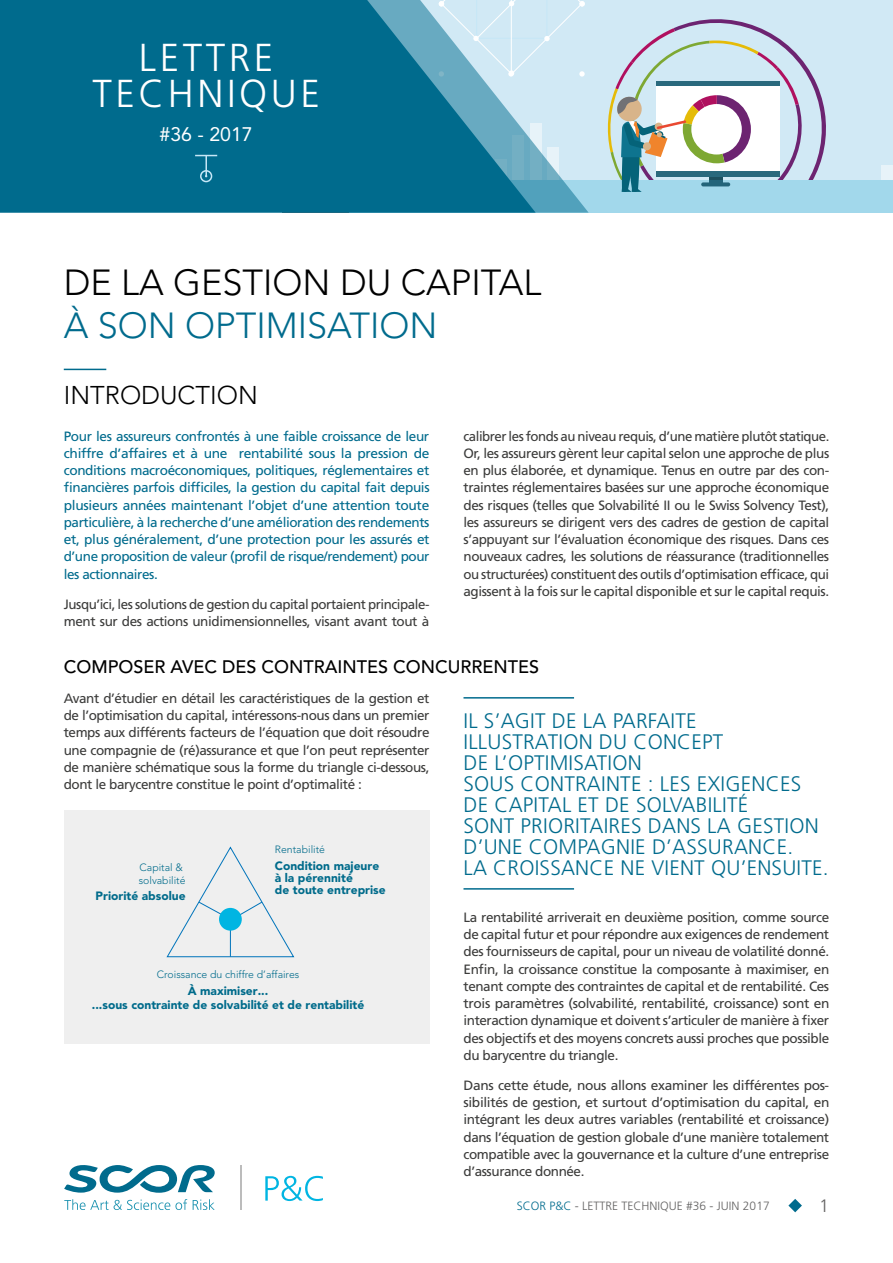
<style>
.page{position:relative;width:893px;height:1263px;background:#fff}
.page>*{position:absolute;margin:0;border:0;box-sizing:border-box;transform-origin:0 0}
.t1{font:300 39px/36px "Frutiger LT Std";letter-spacing:.09em;color:#fff;text-align:center}
.t2{font:300 36px "Avenir LT Std";color:#000}
.t3{font:300 36px "Avenir LT Std";color:#006b8d}
.t4{font:300 25.5px "Avenir LT Std";color:#000}
.t5{font:300 21px/21px "Frutiger LT Std";letter-spacing:.01em;color:#006b8d}
.t6{font:19.5px "Avenir LT Std";color:#fff}
.t7{font:500 18px "Avenir LT Std";color:#000}
.t8{font:300 18px "Frutiger LT Std";color:#646363}
.t9{font:13.5px/17.2px "Frutiger LT Std";letter-spacing:-.03em;color:#3c3c3b;text-align:justify}
.t10{font:13.5px/17.2px "Frutiger LT Std";letter-spacing:-.03em;color:#006b8d;text-align:justify}
.t11{font:900 12px/12px "Avenir LT Std";color:#006b8b}
.t12{font:300 12px "Frutiger LT Std";color:#646363}
.t13{font:300 10.5px/12.6px "Avenir LT Std";color:#006b8b}
.s1{color:#006b8d}
</style>
<div class="page">
<svg style="left:788px;top:1199px;width:14px;height:13px"></svg>
<div style="left:350px;top:0;width:543px;height:213px;background:#d1e9f5"></div>
<div style="left:881px;top:165px;width:12px;height:24px;background:#e7f3f9"></div>
<div style="left:350px;top:180px;width:543px;height:33px;background:#a2d8eb"></div>
<svg style="left:607px;top:19px;width:219px;height:173px"></svg>
<svg style="left:536px;top:0;width:53px;height:213px"></svg>
<svg style="left:0;top:0;width:536px;height:213px;background:#187999"></svg>
<hr style="left:205px;top:156px;width:2px;height:20px;background:#c6e7f7">
<div style="left:200px;top:170px;width:12px;height:12px;border:2px solid #c6e7f7;border-radius:50%"></div>
<svg style="left:195px;top:155px;width:22px;height:1px"></svg>
<hr style="left:64px;top:369px;width:42px;height:1px;background:#006b8d">
<hr style="left:463px;top:697px;width:111px;height:2px;background:#006b8d">
<hr style="left:463px;top:888px;width:111px;height:2px;background:#006b8d">
<svg style="left:265px;top:1176px;width:58px;height:25px"></svg>
<svg style="left:64px;top:1165px;width:151px;height:28px"></svg>
<svg style="left:64px;top:1199px;width:151px;height:11px"></svg>
<hr style="left:240px;top:1165px;width:1px;height:45px;background:#bcbcbc">
<div style="left:64px;top:810px;width:365px;height:234px;background:#efefef"></div>
<svg style="left:166px;top:846px;width:129px;height:111px"></svg>
<div style="left:219px;top:908px;width:23px;height:23px;background:#00b5e2;border-radius:50%"></div>
<h1 class="t1" style="left:92px;top:40px;width:229px">LETTRE<br>TECHNIQUE</h1>
<h3 class="t6" style="left:160px;top:123px;width:95px">#36 - 2017</h3>
<h2 class="t2" style="left:64px;top:262px;width:479px">DE LA GESTION DU CAPITAL</h2>
<h2 class="t3" style="left:64px;top:305px;width:375px">À SON OPTIMISATION</h2>
<h3 class="t4" style="left:64px;top:380px;width:196px">INTRODUCTION</h3>
<p class="t10" style="left:64px;top:427px;width:367px">Pour les assureurs confrontés à une faible croissance de leur chiffre d’affaires et à une rentabilité sous la pression de conditions macroéconomiques, politiques, réglementaires et financières parfois difficiles, la gestion du capital fait depuis plusieurs années maintenant l’objet d’une attention toute particulière, à la recherche d’une amélioration des rendements et, plus généralement, d’une protection pour les assurés et d’une proposition de valeur (profil de risque/rendement) pour les actionnaires.</p>
<p class="t9" style="left:64px;top:595px;width:367px">Jusqu’ici, les solutions de gestion du capital portaient principale&shy;ment sur des actions unidimensionnelles, visant avant tout à</p>
<p class="t9" style="left:463px;top:427px;width:367px">calibrer les fonds au niveau requis, d’une matière plutôt statique.<br>Or, les assureurs gèrent leur capital selon une approche de plus en plus élaborée, et dynamique. Tenus en outre par des con&shy;traintes réglementaires basées sur une approche économique des risques (telles que Solvabilité II ou le Swiss Solvency Test), les assureurs se dirigent vers des cadres de gestion de capital s’appuyant sur l’évaluation économique des risques. Dans ces nouveaux cadres, les solutions de réassurance (traditionnelles ou structurées) constituent des outils d’optimisation efficace, qui agissent à la fois sur le capital disponible et sur le capital requis.</p>
<h3 class="t7" style="left:64px;top:656px;width:477px">COMPOSER AVEC DES CONTRAINTES CONCURRENTES</h3>
<p class="t9" style="left:64px;top:690px;width:367px">Avant d’étudier en détail les caractéristiques de la gestion et de l’optimisation du capital, intéressons-nous dans un premier temps aux différents facteurs de l’équation que doit résoudre une compagnie de (ré)assurance et que l’on peut représenter de manière schématique sous la forme du triangle ci-dessous, dont le barycentre constitue le point d’optimalité :</p>
<h3 class="t5" style="left:463px;top:710px;width:367px">IL S’AGIT DE LA PARFAITE<br>ILLUSTRATION DU CONCEPT<br>DE L’OPTIMISATION<br>SOUS CONTRAINTE : LES EXIGENCES<br>DE CAPITAL ET DE SOLVABILITÉ<br>SONT PRIORITAIRES DANS LA GESTION<br>D’UNE COMPAGNIE D’ASSURANCE.<br>LA CROISSANCE NE VIENT QU’ENSUITE.</h3>
<p class="t9" style="left:463px;top:908px;width:367px">La rentabilité arriverait en deuxième position, comme source de capital futur et pour répondre aux exigences de rendement des fournisseurs de capital, pour un niveau de volatilité donné.<br>Enfin, la croissance constitue la composante à maximiser, en tenant compte des contraintes de capital et de rentabilité. Ces trois paramètres (solvabilité, rentabilité, croissance) sont en interaction dynamique et doivent s’articuler de manière à fixer des objectifs et des moyens concrets aussi proches que possible du barycentre du triangle.</p>
<p class="t9" style="left:463px;top:1076px;width:367px">Dans cette étude, nous allons examiner les différentes pos&shy;sibilités de gestion, et surtout d’optimisation du capital, en intégrant les deux autres variables (rentabilité et croissance) dans l’équation de gestion globale d’une manière totalement compatible avec la gouvernance et la culture d’une entreprise d’assurance donnée.</p>
<p class="t13" style="left:275px;top:843px;width:52px">Rentabilité</p>
<p class="t11" style="left:275px;top:859px;width:112px">Condition majeure à la pérennité<br>de toute entreprise</p>
<p class="t13" style="left:139px;top:861px;width:48px">Capital &amp; solvabilité</p>
<p class="t11" style="left:96px;top:890px;width:91px">Priorité absolue</p>
<p class="t13" style="left:157px;top:968px;width:144px">Croissance du chiffre d’affaires</p>
<p class="t11" style="left:92px;top:983px;width:274px;line-height:14.4px;text-align:center">À maximiser...<br>...sous contrainte de solvabilité et de rentabilité</p>
<p class="t12" style="left:517px;top:1199px;width:254px"><span class="s1">SCOR P&amp;C</span> - LETTRE TECHNIQUE #36 - JUIN 2017</p>
<h3 class="t8" style="left:819px;top:1196px;width:12px">1</h3>
</div>
